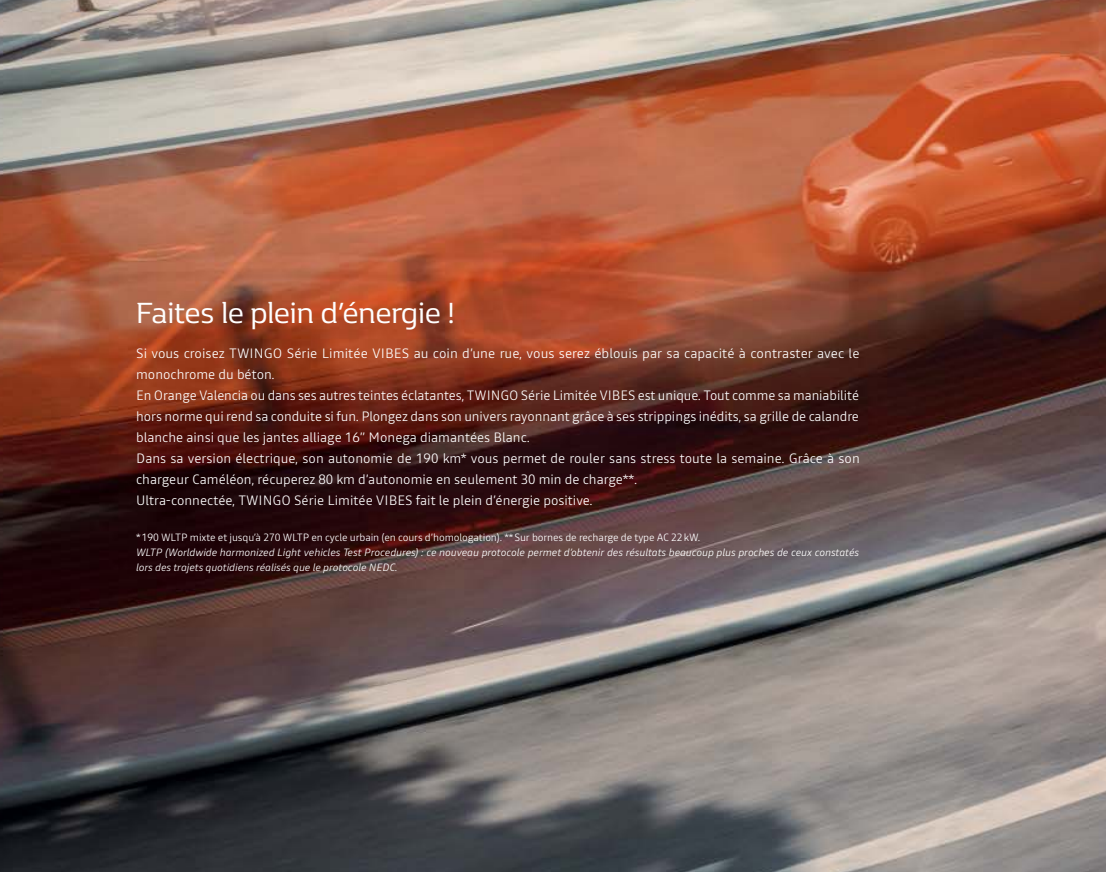
<style>
.page{position:relative;width:1106px;height:872px;background:#fff}
.page>*{position:absolute;margin:0;border:0;box-sizing:border-box;transform-origin:0 0}
.t1{font:30px "Renault Life";color:#fff}
.t2{font:300 13.5px/21px "Read";color:#fff}
.t3{font:italic 300 10.5px/15px "Read";letter-spacing:-.01em;color:#fff}
.t4{font:300 10.5px "Read";letter-spacing:-.01em;color:#fff}
</style>
<div class="page">
<img style="left:0;top:0;width:1106px;height:872px">
<h1 class="t1" style="left:136px;top:301px;width:320px">Faites le plein d’énergie !</h1>
<p class="t2" style="left:136px;top:343px;width:725px">Si vous croisez TWINGO Série Limitée VIBES au coin d’une rue, vous serez éblouis par sa capacité à contraster avec le monochrome du béton.<br>En Orange Valencia ou dans ses autres teintes éclatantes, TWINGO Série Limitée VIBES est unique. Tout comme sa maniabilité hors norme qui rend sa conduite si fun. Plongez dans son univers rayonnant grâce à ses strippings inédits, sa grille de calandre blanche ainsi que les jantes alliage 16” Monega diamantées Blanc.<br>Dans sa version électrique, son autonomie de 190 km* vous permet de rouler sans stress toute la semaine. Grâce à son chargeur Caméléon, récuperez 80 km d’autonomie en seulement 30 min de charge**.<br>Ultra-connectée, TWINGO Série Limitée VIBES fait le plein d’énergie positive.</p>
<p class="t4" style="left:136px;top:532px;width:565px">* 190 WLTP mixte et jusqu’à 270 WLTP en cycle urbain (en cours d’homologation). ** Sur bornes de recharge de type AC 22 kW.</p>
<p class="t3" style="left:136px;top:545px;width:724px">WLTP (Worldwide harmonized Light vehicles Test Procedures) : ce nouveau protocole permet d’obtenir des résultats beaucoup plus proches de ceux constatés lors des trajets quotidiens réalisés que le protocole NEDC.</p>
</div>
